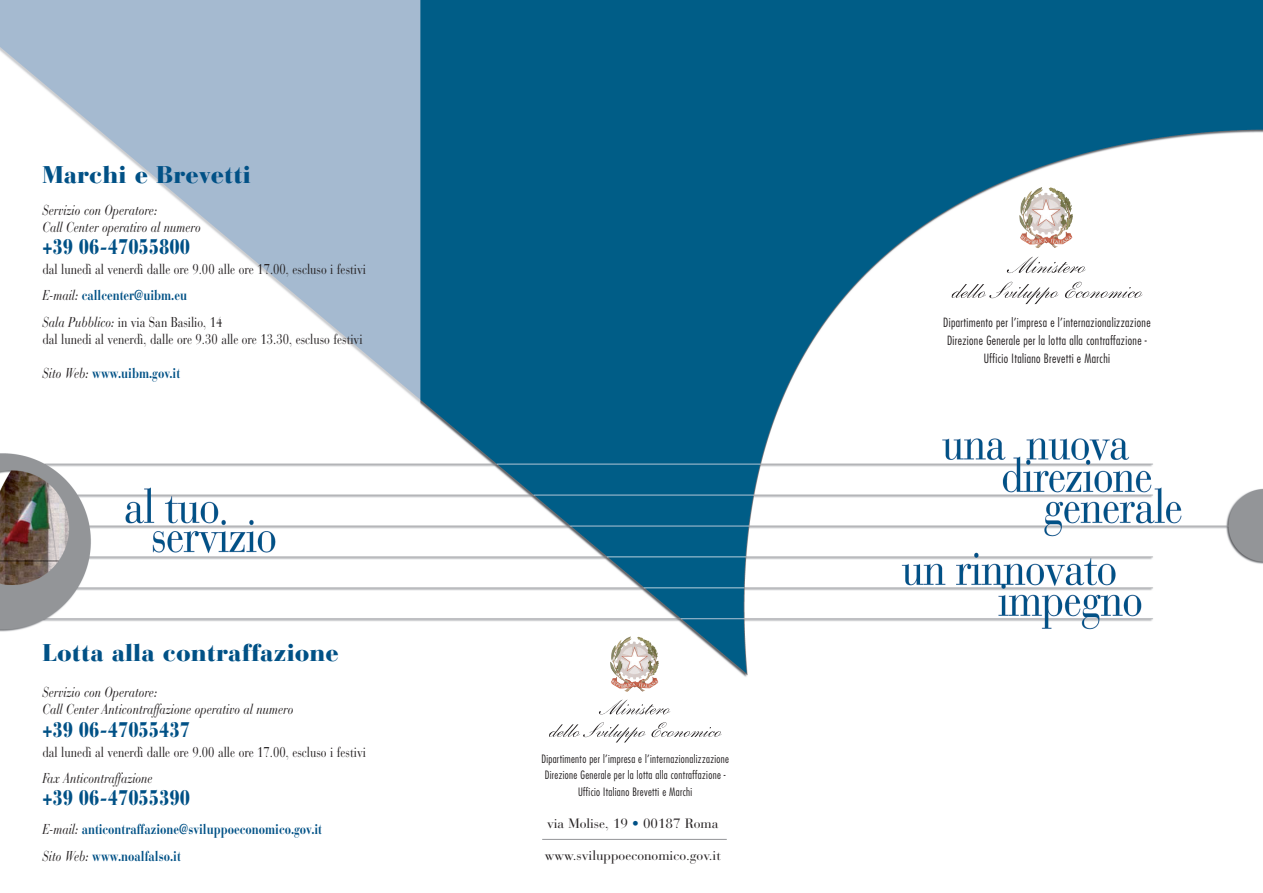
<style>
.page{position:relative;width:1263px;height:893px;background:#fff}
.page>*{position:absolute;margin:0;border:0;box-sizing:border-box;transform-origin:0 0}
.t1{font:900 24px "Bauer Bodoni";color:#015186}
.t2{font:900 21px "Bauer Bodoni";color:#015186;scale:.8 1}
.t3{font:14.25px/26.2px "Bauer Bodoni";color:#231f20;scale:.8 1}
.t4{font:700 14.25px/26.2px "Bauer Bodoni";color:#015186;scale:.8 1}
.t5{font:14.25px "Bauer Bodoni Italic Os F";color:#231f20;scale:.8 1}
.t6{font:italic 14.25px "Bauer Bodoni";color:#231f20;scale:.8 1}
.t7{font:13.5px "Bauer Bodoni";color:#231f20}
.t8{font:300 condensed 12.45px "Futura";color:#231f20}
.t9{font:300 condensed 11.25px "Futura";color:#231f20}
.s1{font-style:italic}
.s2{font-weight:700;color:#015186}
.s3{font-weight:400;font-style:italic;color:#231f20}
.s4{color:#015186}
</style>
<div class="page">
<img style="left:0;top:0;width:1263px;height:839px">
<svg style="left:1006px;top:257px;width:80px;height:16px"></svg>
<svg style="left:951px;top:282px;width:107px;height:22px"></svg>
<svg style="left:1064px;top:282px;width:78px;height:16px"></svg>
<img style="left:1030px;top:200px;width:40px;height:37px">
<svg style="left:599px;top:700px;width:71px;height:14px"></svg>
<svg style="left:549px;top:722px;width:173px;height:20px"></svg>
<img style="left:620px;top:648px;width:36px;height:34px">
<hr style="left:542px;top:839px;width:185px;height:1px;background:#939598">
<h1 class="t1" style="left:43px;top:166px;width:210px">Marchi e Brevetti</h1>
<p class="t6" style="left:43px;top:205px;width:145px">Servizio con Operatore:</p>
<p class="t5" style="left:43px;top:222px;width:199px">Call Center operativo al numero</p>
<h2 class="t2" style="left:43px;top:239px;width:186px">+39 06-47055800</h2>
<p class="t3" style="left:43px;top:258px;width:406px">dal lunedì al venerdì dalle ore 9.00 alle ore 17.00, escluso i festivi<br><span class="s1">E-mail:</span> <span class="s2">callcenter@uibm.eu<br></span><span class="s1">Sala Pubblico:</span> in via San Basilio, 14</p>
<p class="t3" style="left:43px;top:328px;width:401px">dal lunedi al venerdì, dalle ore 9.30 alle ore 13.30, escluso festivi</p>
<p class="t4" style="left:43px;top:362px;width:174px"><span class="s3">Sito Web:</span> www.uibm.gov.it</p>
<h1 class="t1" style="left:43px;top:644px;width:298px">Lotta alla contraffazione</h1>
<p class="t6" style="left:43px;top:687px;width:145px">Servizio con Operatore:</p>
<p class="t5" style="left:43px;top:704px;width:315px">Call Center Anticontraffazione operativo al numero</p>
<h2 class="t2" style="left:43px;top:721px;width:186px">+39 06-47055437</h2>
<p class="t3" style="left:43px;top:741px;width:406px">dal lunedì al venerdì dalle ore 9.00 alle ore 17.00, escluso i festivi</p>
<p class="t5" style="left:43px;top:773px;width:139px">Fax Anticontraffazione</p>
<h2 class="t2" style="left:43px;top:790px;width:186px">+39 06-47055390</h2>
<p class="t4" style="left:43px;top:818px;width:351px"><span class="s3">E-mail:</span> anticontraffazione@sviluppoeconomico.gov.it<br><span class="s3">Sito Web:</span> www.noalfalso.it</p>
<p class="t9" style="left:541px;top:754px;width:189px">Dipartimento pe l’impresa e l’internazionalizzazione</p>
<p class="t9" style="left:578px;top:787px;width:116px">Ufficio Italiano Brevetti e Marchi</p>
<p class="t7" style="left:547px;top:818px;width:173px">via Molise, 19 <span class="s4">•</span> 00187 Roma</p>
<p class="t7" style="left:545px;top:851px;width:178px">www.sviluppoeconomico.gov.it</p>
<p class="t9" style="left:545px;top:770px;width:182px">Direzione Generale pe la lotta alla contraffazione -</p>
<p class="t8" style="left:943px;top:317px;width:209px">Dipartimento pe l’impresa e l’internazionalizzazione</p>
<p class="t8" style="left:984px;top:353px;width:128px">Ufficio Italiano Brevetti e Marchi</p>
<p class="t8" style="left:947px;top:335px;width:201px">Direzione Generale pe la lotta alla contraffazione -</p>
</div>
